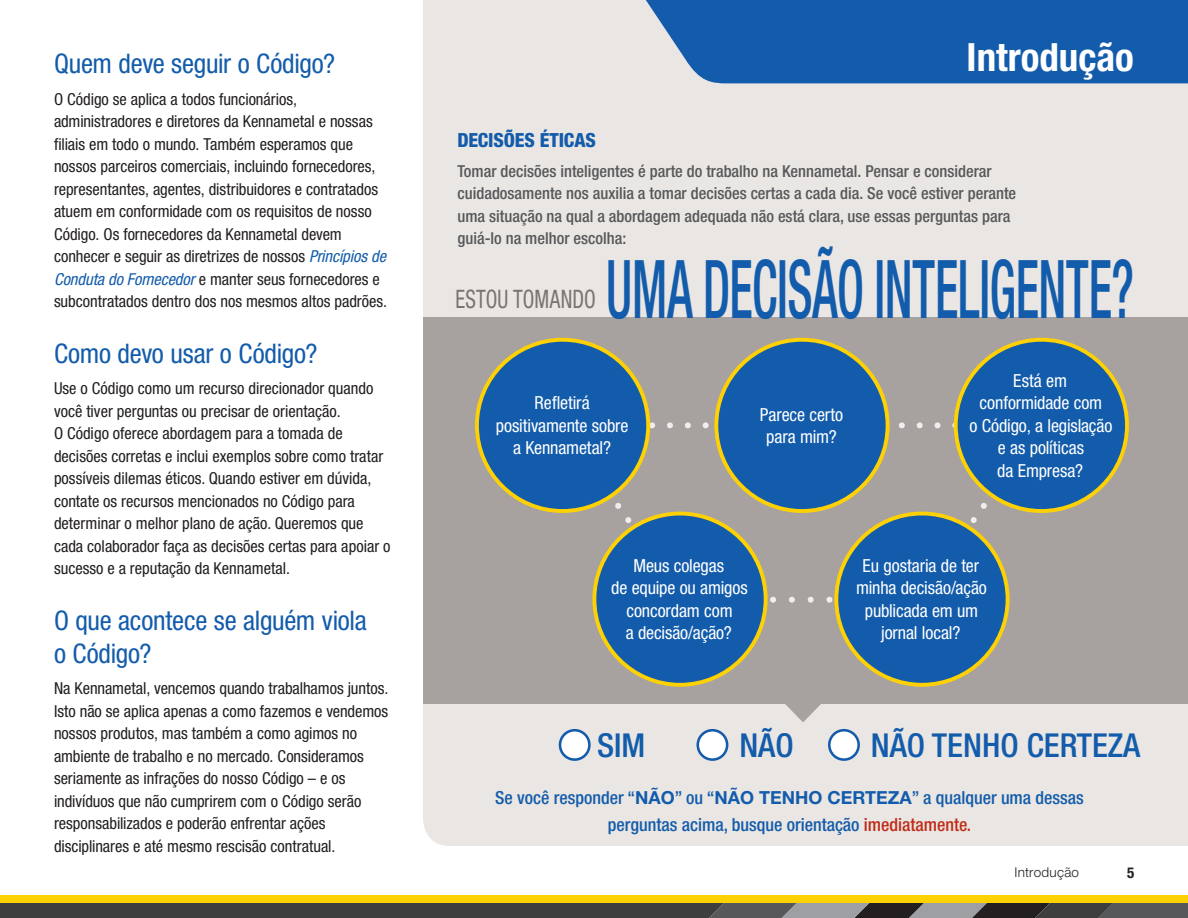
<style>
.page{position:relative;width:1188px;height:918px;background:#fff}
.page>*{position:absolute;margin:0;border:0;box-sizing:border-box;transform-origin:0 0}
.t1{font:500 condensed 81px "Helvetica Neue LT Std";letter-spacing:-.005em;color:#135cab;scale:.6 1}
.t2{font:700 condensed 39px "Helvetica Neue LT Std";color:#fff}
.t3{font:500 condensed 33px "Helvetica Neue LT Std";color:#135cab}
.t4{font:condensed 27px/33px "Helvetica Neue LT Std";letter-spacing:-.01em;color:#135cab}
.t5{font:condensed 25.5px "Helvetica Neue LT Std";letter-spacing:.005em;color:#7a7371;scale:.82 1}
.t6{font:800 condensed 19.5px "Helvetica Neue LT Std";letter-spacing:-.005em;color:#135cab}
.t7{font:condensed 18px/22.5px "Helvetica Neue LT Std";letter-spacing:-.005em;color:#fff;text-align:center}
.t8{font:500 condensed 18px/27px "Helvetica Neue LT Std";color:#135cab;text-align:center}
.t9{font:condensed 16.5px/22.5px "Helvetica Neue LT Std";color:#231f20}
.t10{font:500 condensed 16.5px/22.5px "Helvetica Neue LT Std";color:#57585a}
.t11{font:700 condensed 15px "Helvetica Neue LT Std";color:#231f20}
.t12{font:300 13.5px "Helvetica Neue LT Std";letter-spacing:.015em;color:#231f20}
.s1{font-style:italic;color:#135cab}
.s2{font-weight:700;font-stretch:normal}
.s3{color:#c02d19}
</style>
<div class="page">
<svg style="left:0;top:896px;width:1188px;height:22px;background:#827434"></svg>
<div style="left:423px;top:0;width:765px;height:846px;background:#eae6e3"></div>
<div style="left:423px;top:318px;width:765px;height:386px;background:#a7a2a0"></div>
<svg style="left:572px;top:420px;width:460px;height:183px"></svg>
<div style="left:477px;top:340px;width:171px;height:171px;background:#135cab;border-radius:50%"></div>
<div style="left:475px;top:338px;width:175px;height:175px;border:4px solid #fed105;border-radius:50%"></div>
<div style="left:716px;top:340px;width:172px;height:171px;background:#135cab;border-radius:50%"></div>
<div style="left:714px;top:338px;width:176px;height:175px;border:4px solid #fed105;border-radius:50%"></div>
<div style="left:956px;top:340px;width:171px;height:171px;background:#135cab;border-radius:50%"></div>
<div style="left:954px;top:338px;width:175px;height:175px;border:4px solid #fed105;border-radius:50%"></div>
<svg style="left:764px;top:704px;width:79px;height:18px"></svg>
<div style="left:836px;top:514px;width:172px;height:171px;background:#135cab;border-radius:50%"></div>
<div style="left:834px;top:512px;width:176px;height:175px;border:4px solid #fed105;border-radius:50%"></div>
<div style="left:594px;top:514px;width:172px;height:171px;background:#135cab;border-radius:50%"></div>
<div style="left:592px;top:512px;width:176px;height:175px;border:4px solid #fed105;border-radius:50%"></div>
<div style="left:560px;top:730px;width:29px;height:30px;background:#fff;border-radius:50%"></div>
<div style="left:559px;top:729px;width:32px;height:32px;border:3px solid #135cab;border-radius:50%"></div>
<div style="left:698px;top:730px;width:29px;height:30px;background:#fff;border-radius:50%"></div>
<div style="left:697px;top:729px;width:31px;height:32px;border:3px solid #135cab;border-radius:50%"></div>
<div style="left:829px;top:730px;width:30px;height:30px;background:#fff;border-radius:50%"></div>
<div style="left:828px;top:729px;width:32px;height:32px;border:3px solid #135cab;border-radius:50%"></div>
<svg style="left:638px;top:0;width:550px;height:83px;background:#2366af"></svg>
<h3 class="t4" style="left:54px;top:47px;width:283px">Quem deve seguir o Código?</h3>
<p class="t9" style="left:54px;top:88px;width:334px">O Código se aplica a todos funcionários, administradores e diretores da Kennametal e nossas filiais em todo o mundo. Também esperamos que nossos parceiros comerciais, incluindo fornecedores, representantes, agentes, distribuidores e contratados atuem em conformidade com os requisitos de nosso Código. Os fornecedores da Kennametal devem conhecer e seguir as diretrizes de nossos <span class="s1">Princípios de Conduta do Fornecedor</span> e manter seus fornecedores e subcontratados dentro dos nos mesmos altos padrões.</p>
<h3 class="t4" style="left:54px;top:337px;width:265px">Como devo usar o Código?</h3>
<p class="t9" style="left:54px;top:377px;width:338px">Use o Código como um recurso direcionador quando você tiver perguntas ou precisar de orientação.<br>O Código oferece abordagem para a tomada de decisões corretas e inclui exemplos sobre como tratar possíveis dilemas éticos. Quando estiver em dúvida, contate os recursos mencionados no Código para determinar o melhor plano de ação. Queremos que cada colaborador faça as decisões certas para apoiar o sucesso e a reputação da Kennametal.</p>
<h3 class="t4" style="left:54px;top:604px;width:314px">O que acontece se alguém viola o Código?</h3>
<p class="t9" style="left:54px;top:677px;width:336px">Na Kennametal, vencemos quando trabalhamos juntos.<br>Isto não se aplica apenas a como fazemos e vendemos nossos produtos, mas também a como agimos no ambiente de trabalho e no mercado. Consideramos seriamente as infrações do nosso Código – e os indivíduos que não cumprirem com o Código serão responsabilizados e poderão enfrentar ações disciplinares e até mesmo rescisão contratual.</p>
<h2 class="t2" style="left:967px;top:34px;width:169px">Introdução</h2>
<p class="t6" style="left:458px;top:128px;width:140px">DECISÕES ÉTICAS</p>
<p class="t10" style="left:458px;top:159px;width:560px">Tomar decisões inteligentes é parte do trabalho na Kennametal. Pensar e considerar cuidadosamente nos auxilia a tomar decisões certas a cada dia. Se você estiver perante uma situação na qual a abordagem adequada não está clara, use essas perguntas para guiá-lo na melhor escolha:</p>
<h1 class="t1" style="left:606px;top:241px;width:881px">UMA DECISÃO INTELIGENTE?</h1>
<h3 class="t5" style="left:456px;top:284px;width:172px">ESTOU TOMANDO</h3>
<p class="t7" style="left:496px;top:392px;width:134px">Refletirá positivamente sobre a Kennametal?</p>
<p class="t7" style="left:760px;top:403px;width:85px">Parece certo para mim?</p>
<p class="t7" style="left:969px;top:369px;width:145px">Está em conformidade com<br>o Código, a legislação e as políticas<br>da Empresa?</p>
<p class="t7" style="left:611px;top:554px;width:138px">Meus colegas<br>de equipe ou amigos concordam com<br>a decisão/ação?</p>
<p class="t7" style="left:856px;top:554px;width:132px">Eu gostaria de ter minha decisão/ação publicada em um jornal local?</p>
<h3 class="t3" style="left:597px;top:725px;width:50px">SIM</h3>
<h3 class="t3" style="left:739px;top:725px;width:56px">NÃO</h3>
<h3 class="t3" style="left:871px;top:725px;width:271px">NÃO TENHO CERTEZA</h3>
<p class="t8" style="left:495px;top:784px;width:590px">Se você responder “<span class="s2">NÃO</span>” ou “<span class="s2">NÃO TENHO CERTEZA</span>” a qualquer uma dessas perguntas acima, busque orientação <span class="s3">imediatamente.</span></p>
<p class="t12" style="left:1015px;top:864px;width:66px">Introdução</p>
<p class="t11" style="left:1127px;top:863px;width:9px">5</p>
</div>
